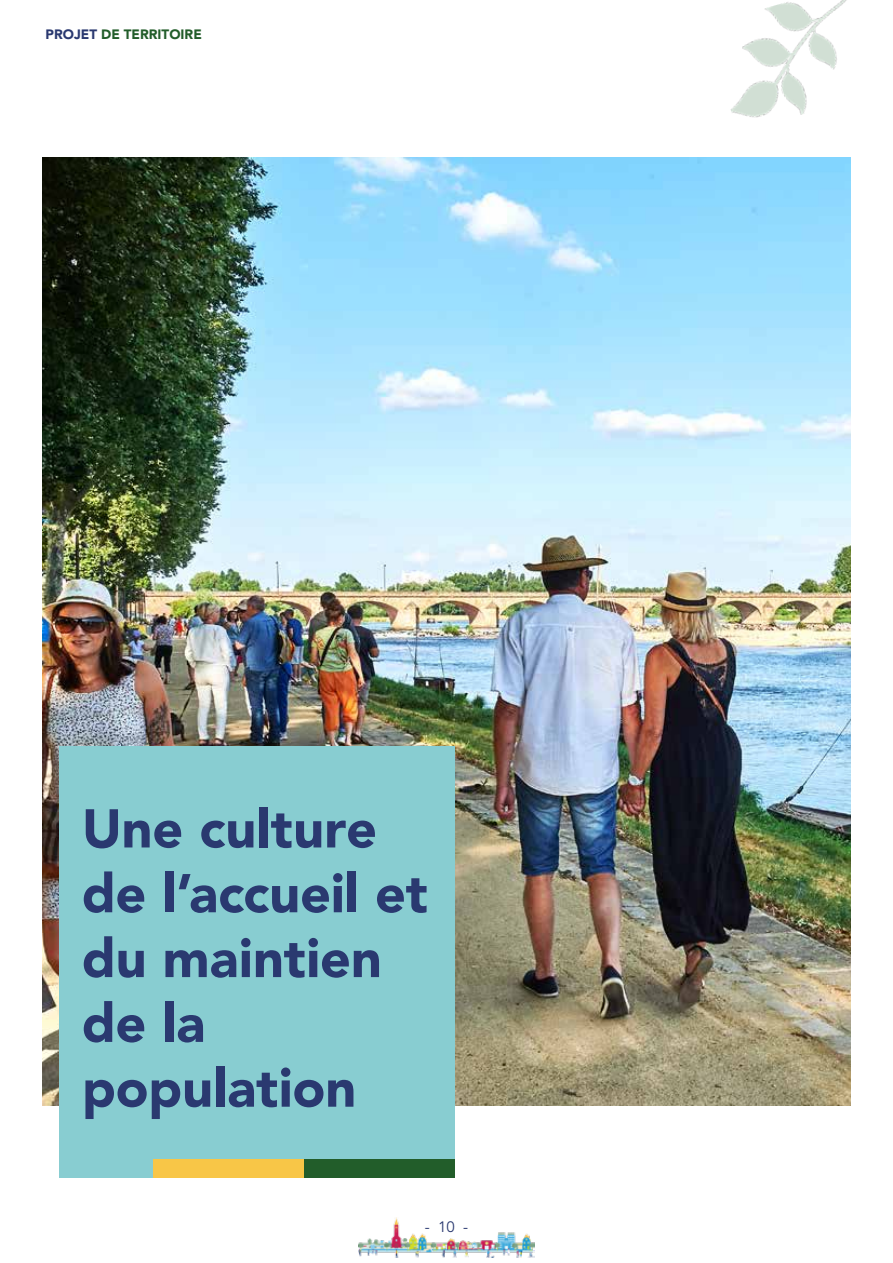
<style>
.page{position:relative;width:893px;height:1263px;background:#fff}
.page>*{position:absolute;margin:0;border:0;box-sizing:border-box;transform-origin:0 0}
.t1{font:900 54px/64.8px "Avenir LT Std";color:#2a3970}
.t2{font:15px "Avenir LT Std";color:#2a3970}
.t3{font:900 13.5px "Avenir LT Std";color:#225d2a}
.s1{color:#2a3970}
</style>
<div class="page">
<img style="left:359px;top:1218px;width:175px;height:39px">
<img style="left:43px;top:157px;width:807px;height:949px">
<div style="left:60px;top:746px;width:395px;height:431px;background:#88cdd1"></div>
<div style="left:153px;top:1159px;width:151px;height:18px;background:#f8c647"></div>
<div style="left:304px;top:1159px;width:151px;height:18px;background:#225d2a"></div>
<img style="left:730px;top:0;width:117px;height:118px">
<hr style="left:892px;top:14px;width:1px;height:87px;background:#2a3970">
<p class="t3" style="left:46px;top:26px;width:158px"><span class="s1">PROJET</span> DE TERRITOIRE</p>
<p class="t1" style="left:82px;top:796px;width:347px">Une culture de l’accueil et du maintien de la population</p>
<p class="t2" style="left:425px;top:1218px;width:45px">- 10 -</p>
</div>
